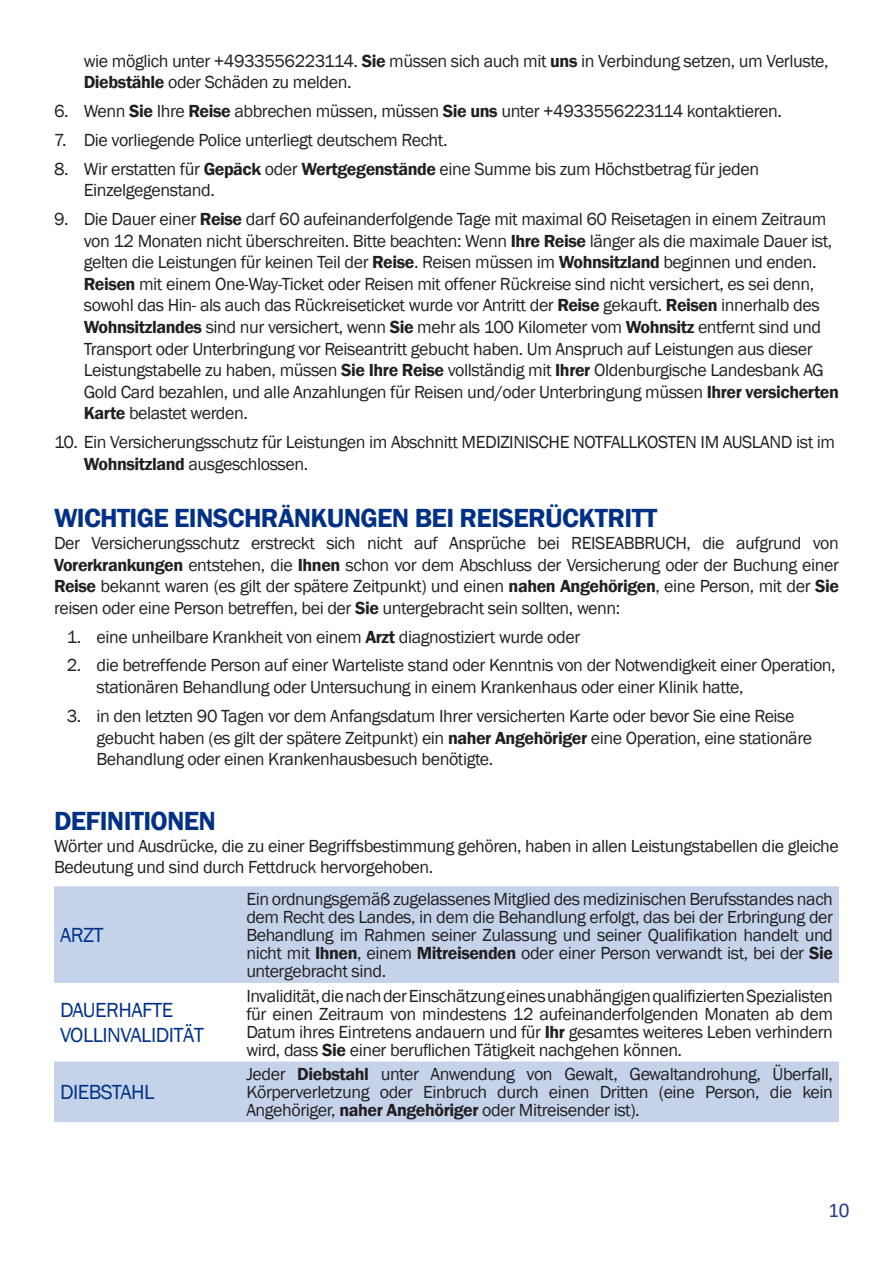
<style>
.page{position:relative;width:893px;height:1263px;background:#fff}
.page>*{position:absolute;margin:0;border:0;box-sizing:border-box;transform-origin:0 0}
.Section_Heading{font:600 27px "Franklin Gothic";letter-spacing:-.025em;color:#003186}
.Main_Text{font:21px/25.2px "Franklin Gothic";letter-spacing:-.025em;color:#003186}
.Subheading{font:21px "Franklin Gothic";letter-spacing:-.025em;color:#003186}
.t1{font:21px "Calibri";color:#253f8e}
.Main_Text-2{font:18px/21.6px "Franklin Gothic";letter-spacing:-.025em;color:#231f20}
.s1{font-weight:600}
</style>
<div class="page">
<svg style="left:54px;top:886px;width:785px;height:236px;fill:#c5d3ea"></svg>
<p class="Main_Text-2" style="left:84px;top:50px;width:746px">wie möglich unter +4933556223114. <span class="s1">Sie</span> müssen sich auch mit <span class="s1">uns</span> in Verbindung setzen, um Verluste,<br><span class="s1">Diebstähle</span> oder Schäden zu melden.</p>
<p class="Main_Text-2" style="left:54px;top:101px;width:729px">6. Wenn <span class="s1">Sie</span> Ihre <span class="s1">Reise</span> abbrechen müssen, müssen <span class="s1">Sie uns</span> unter +4933556223114 kontaktieren.</p>
<p class="Main_Text-2" style="left:54px;top:129px;width:395px">7. Die vorliegende Police unterliegt deutschem Recht.</p>
<p class="Main_Text-2" style="left:84px;top:158px;width:677px;text-indent:-30px">8. Wir erstatten für <span class="s1">Gepäck</span> oder <span class="s1">Wertgegenstände</span> eine Summe bis zum Höchstbetrag für jeden<br>Einzelgegenstand.</p>
<p class="Main_Text-2" style="left:84px;top:209px;width:757px;text-indent:-30px">9. Die Dauer einer <span class="s1">Reise</span> darf 60 aufeinanderfolgende Tage mit maximal 60 Reisetagen in einem Zeitraum von 12 Monaten nicht überschreiten. Bitte beachten: Wenn <span class="s1">Ihre Reise</span> länger als die maximale Dauer ist, gelten die Leistungen für keinen Teil der <span class="s1">Reise</span>. Reisen müssen im <span class="s1">Wohnsitzland</span> beginnen und enden.<br><span class="s1">Reisen</span> mit einem One-Way-Ticket oder Reisen mit offener Rückreise sind nicht versichert, es sei denn, sowohl das Hin- als auch das Rückreiseticket wurde vor Antritt der <span class="s1">Reise</span> gekauft. <span class="s1">Reisen</span> innerhalb des <span class="s1">Wohnsitzlandes</span> sind nur versichert, wenn <span class="s1">Sie</span> mehr als 100 Kilometer vom <span class="s1">Wohnsitz</span> entfernt sind und Transport oder Unterbringung vor Reiseantritt gebucht haben. Um Anspruch auf Leistungen aus dieser Leistungstabelle zu haben, müssen <span class="s1">Sie Ihre Reise</span> vollständig mit <span class="s1">Ihrer</span> Oldenburgische Landesbank AG Gold Card bezahlen, und alle Anzahlungen für Reisen und/oder Unterbringung müssen <span class="s1">Ihrer versicherten Karte</span> belastet werden.</p>
<p class="Main_Text-2" style="left:84px;top:432px;width:753px;text-indent:-30px">10. Ein Versicherungsschutz für Leistungen im Abschnitt MEDIZINISCHE NOTFALLKOSTEN IM AUSLAND ist im<br><span class="s1">Wohnsitzland</span> ausgeschlossen.</p>
<p class="Section_Heading" style="left:54px;top:502px;width:605px">WICHTIGE EINSCHRÄNKUNGEN BEI REISERÜCKTRITT</p>
<p class="Main_Text-2" style="left:54px;top:533px;width:786px;text-align:justify">Der Versicherungsschutz erstreckt sich nicht auf Ansprüche bei REISEABBRUCH, die aufgrund von <span class="s1">Vorerkrankungen</span> entstehen, die <span class="s1">Ihnen</span> schon vor dem Abschluss der Versicherung oder der Buchung einer <span class="s1">Reise</span> bekannt waren (es gilt der spätere Zeitpunkt) und einen <span class="s1">nahen Angehörigen</span>, eine Person, mit der <span class="s1">Sie </span>reisen oder eine Person betreffen, bei der <span class="s1">Sie</span> untergebracht sein sollten, wenn:</p>
<p class="Main_Text-2" style="left:67px;top:626px;width:515px">1. eine unheilbare Krankheit von einem <span class="s1">Arzt</span> diagnostiziert wurde oder</p>
<p class="Main_Text-2" style="left:97px;top:655px;width:741px;text-indent:-30px">2. die betreffende Person auf einer Warteliste stand oder Kenntnis von der Notwendigkeit einer Operation, stationären Behandlung oder Untersuchung in einem Krankenhaus oder einer Klinik hatte,</p>
<p class="Main_Text-2" style="left:97px;top:705px;width:717px;text-indent:-30px">3. in den letzten 90 Tagen vor dem Anfangsdatum Ihrer versicherten Karte oder bevor Sie eine Reise gebucht haben (es gilt der spätere Zeitpunkt) ein <span class="s1">naher Angehöriger</span> eine Operation, eine stationäre<br>Behandlung oder einen Krankenhausbesuch benötigte.</p>
<p class="Section_Heading" style="left:54px;top:804px;width:164px">DEFINITIONEN</p>
<p class="Main_Text-2" style="left:54px;top:835px;width:786px">Wörter und Ausdrücke, die zu einer Begriffsbestimmung gehören, haben in allen Leistungstabellen die gleiche<br>Bedeutung und sind durch Fettdruck hervorgehoben.</p>
<p class="Subheading" style="left:60px;top:922px;width:45px">ARZT</p>
<p class="Main_Text" style="left:60px;top:998px;width:146px">DAUERHAFTE<br>VOLLINVALIDITÄT</p>
<p class="Subheading" style="left:60px;top:1079px;width:96px">DIEBSTAHL</p>
<p class="Main_Text-2" style="left:246px;top:890px;width:588px;line-height:18px;text-align:justify">Ein ordnungsgemäß zugelassenes Mitglied des medizinischen Berufsstandes nach dem Recht des Landes, in dem die Behandlung erfolgt, das bei der Erbringung der Behandlung im Rahmen seiner Zulassung und seiner Qualifikation handelt und nicht mit <span class="s1">Ihnen</span>, einem <span class="s1">Mitreisenden</span> oder einer Person verwandt ist, bei der <span class="s1">Sie </span>untergebracht sind.</p>
<p class="Main_Text-2" style="left:246px;top:987px;width:588px;line-height:18px;text-align:justify">Invalidität, die nach der Einschätzung eines unabhängigen qualifizierten Spezialisten für einen Zeitraum von mindestens 12 aufeinanderfolgenden Monaten ab dem Datum ihres Eintretens andauern und für <span class="s1">Ihr</span> gesamtes weiteres Leben verhindern wird, dass <span class="s1">Sie</span> einer beruflichen Tätigkeit nachgehen können.</p>
<p class="Main_Text-2" style="left:246px;top:1065px;width:588px;line-height:18px;text-align:justify">Jeder <span class="s1">Diebstahl</span> unter Anwendung von Gewalt, Gewaltandrohung, Überfall, Körperverletzung oder Einbruch durch einen Dritten (eine Person, die kein Angehöriger, <span class="s1">naher Angehöriger</span> oder Mitreisender ist).</p>
<p class="t1" style="left:828px;top:1195px;width:23px">10</p>
</div>
